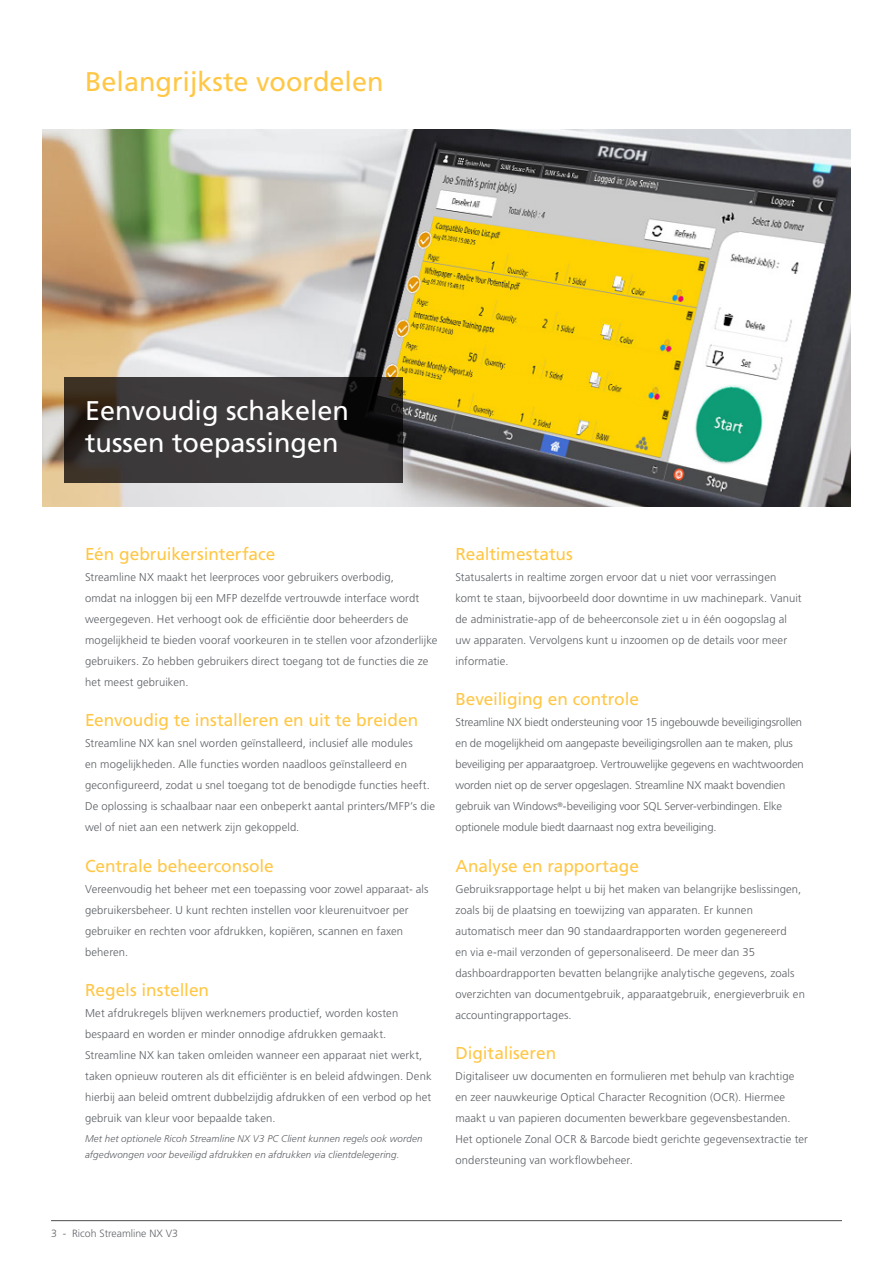
<style>
.page{position:relative;width:893px;height:1263px;background:#fff}
.page>*{position:absolute;margin:0;border:0;box-sizing:border-box;transform-origin:0 0}
.t1{font:27px/32.4px "Frutiger LT Std";color:#fff}
.t2{font:27px "Frutiger LT Std";color:#ffc746}
.t3{font:17.25px "Frutiger LT Std";letter-spacing:-.005em;color:#ffc746}
.t4{font:300 11.25px/21px "Frutiger LT Std";letter-spacing:.01em;color:#5c6065}
.t5{font:300 11.25px/21px "Frutiger LT Std";letter-spacing:-.01em;color:#5c6065}
.t6{font:300 10.5px "Frutiger LT Std";color:#63656a}
.t7{font:italic 300 9.75px/16.5px "Frutiger LT Std";letter-spacing:.015em;color:#5c6065}
</style>
<div class="page">
<img style="left:43px;top:130px;width:807px;height:376px">
<svg style="left:65px;top:377px;width:338px;height:106px;background:#373333"></svg>
<hr style="left:51px;top:1220px;width:791px;height:1px;background:#4b4c4d">
<p class="t2" style="left:85px;top:66px;width:300px">Belangrijkste voordelen</p>
<p class="t1" style="left:85px;top:394px;width:266px">Eenvoudig schakelen tussen toepassingen</p>
<p class="t3" style="left:85px;top:544px;width:192px">Eén gebruikersinterface</p>
<p class="t4" style="left:85px;top:567px;width:354px">Streamline NX maakt het leerproces voor gebruikers overbodig,<br>omdat na inloggen bij een MFP dezelfde vertrouwde interface wordt weergegeven. Het verhoogt ook de efficiëntie door beheerders de mogelijkheid te bieden vooraf voorkeuren in te stellen voor afzonderlijke gebruikers. Zo hebben gebruikers direct toegang tot de functies die ze het meest gebruiken.</p>
<p class="t3" style="left:85px;top:710px;width:335px">Eenvoudig te installeren en uit te breiden</p>
<p class="t4" style="left:85px;top:733px;width:352px">Streamline NX kan snel worden geïnstalleerd, inclusief alle modules<br>en mogelijkheden. Alle functies worden naadloos geïnstalleerd en geconfigureerd, zodat u snel toegang tot de benodigde functies heeft.<br>De oplossing is schaalbaar naar een onbeperkt aantal printers/MFP’s die wel of niet aan een netwerk zijn gekoppeld.</p>
<p class="t3" style="left:85px;top:856px;width:190px">Centrale beheerconsole</p>
<p class="t4" style="left:85px;top:879px;width:345px">Vereenvoudig het beheer met een toepassing voor zowel apparaat- als gebruikersbeheer. U kunt rechten instellen voor kleurenuitvoer per gebruiker en rechten voor afdrukken, kopiëren, scannen en faxen beheren.</p>
<p class="t3" style="left:85px;top:980px;width:126px">Regels instellen</p>
<p class="t4" style="left:85px;top:1003px;width:348px">Met afdrukregels blijven werknemers productief, worden kosten bespaard en worden er minder onnodige afdrukken gemaakt.<br>Streamline NX kan taken omleiden wanneer een apparaat niet werkt, taken opnieuw routeren als dit efficiënter is en beleid afdwingen. Denk hierbij aan beleid omtrent dubbelzijdig afdrukken of een verbod op het gebruik van kleur voor bepaalde taken.</p>
<p class="t7" style="left:85px;top:1130px;width:339px">Met het optionele Ricoh Streamline NX V3 PC Client kunnen regels ook worden afgedwongen voor beveiligd afdrukken en afdrukken via clientdelegering.</p>
<p class="t3" style="left:455px;top:544px;width:119px">Realtimestatus</p>
<p class="t4" style="left:455px;top:567px;width:348px">Statusalerts in realtime zorgen ervoor dat u niet voor verrassingen komt te staan, bijvoorbeeld door downtime in uw machinepark. Vanuit de administratie-app of de beheerconsole ziet u in één oogopslag al uw apparaten. Vervolgens kunt u inzoomen op de details voor meer informatie.</p>
<p class="t3" style="left:455px;top:689px;width:185px">Beveiliging en controle</p>
<p class="t5" style="left:455px;top:712px;width:350px">Streamline NX biedt ondersteuning voor 15 ingebouwde beveiligingsrollen en de mogelijkheid om aangepaste beveiligingsrollen aan te maken, plus beveiliging per apparaatgroep. Vertrouwelijke gegevens en wachtwoorden worden niet op de server opgeslagen. Streamline NX maakt bovendien gebruik van Windows<sup>®</sup>-beveiliging voor SQL Server-verbindingen. Elke optionele module biedt daarnaast nog extra beveiliging.</p>
<p class="t3" style="left:455px;top:856px;width:185px">Analyse en rapportage</p>
<p class="t4" style="left:455px;top:879px;width:351px">Gebruiksrapportage helpt u bij het maken van belangrijke beslissingen, zoals bij de plaatsing en toewijzing van apparaten. Er kunnen automatisch meer dan 90 standaardrapporten worden gegenereerd<br>en via e-mail verzonden of gepersonaliseerd. De meer dan 35 dashboardrapporten bevatten belangrijke analytische gegevens, zoals overzichten van documentgebruik, apparaatgebruik, energieverbruik en accountingrapportages.</p>
<p class="t3" style="left:455px;top:1043px;width:102px">Digitaliseren</p>
<p class="t4" style="left:455px;top:1066px;width:354px">Digitaliseer uw documenten en formulieren met behulp van krachtige en zeer nauwkeurige Optical Character Recognition (OCR). Hiermee maakt u van papieren documenten bewerkbare gegevensbestanden.<br>Het optionele Zonal OCR &amp; Barcode biedt gerichte gegevensextractie ter ondersteuning van workflowbeheer.</p>
<p class="t6" style="left:51px;top:1227px;width:128px">3 - Ricoh Streamline NX V3</p>
</div>
